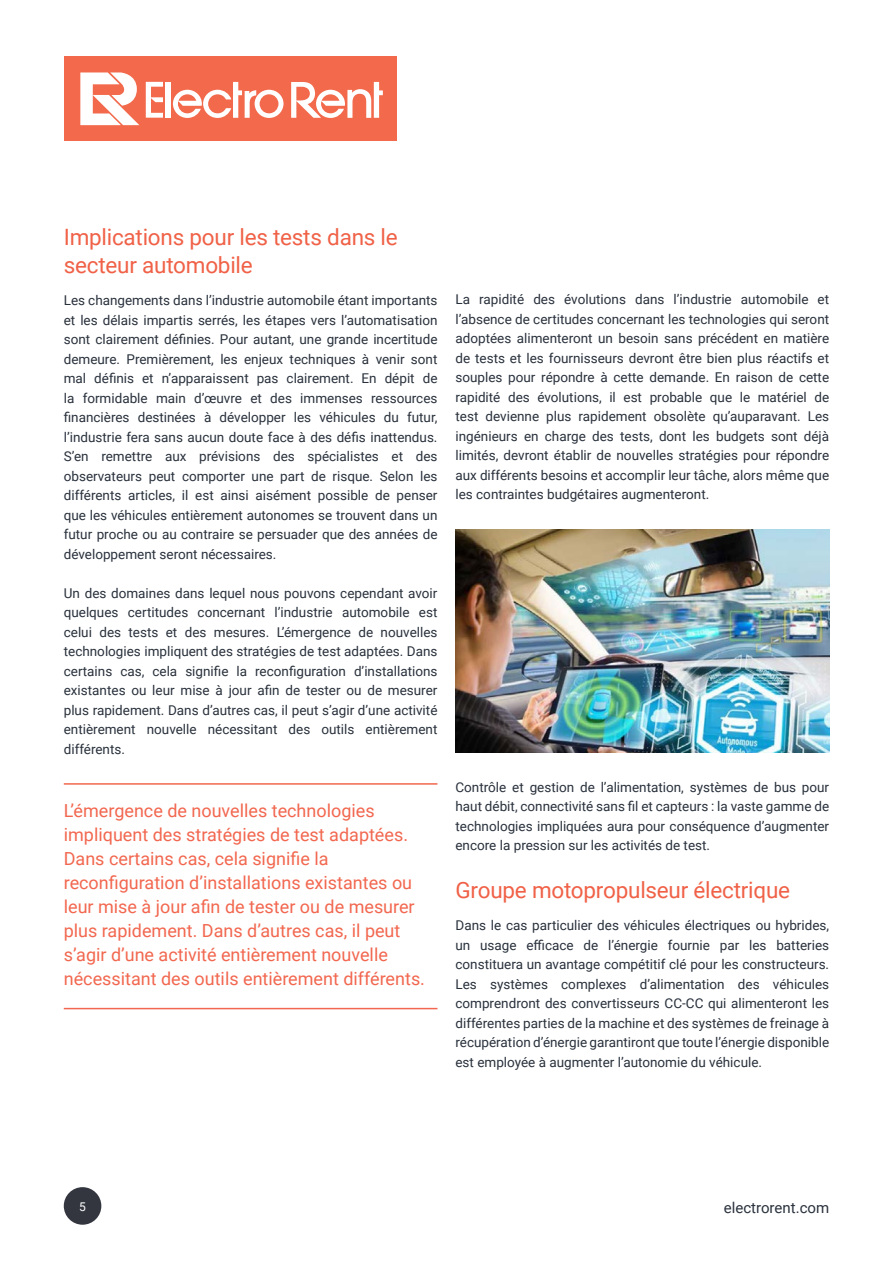
<style>
.page{position:relative;width:893px;height:1263px;background:#fff}
.page>*{position:absolute;margin:0;border:0;box-sizing:border-box;transform-origin:0 0}
.t1{font:22.5px/28.5px "Roboto";letter-spacing:-.01em;color:#f06147}
.t2{font:18px/24px "Roboto";color:#f2674f}
.t3{font:15px "Roboto";color:#29313c}
.t4{font:13.5px/19.5px "Roboto";color:#29313c;text-align:justify}
.t5{font:12px "Roboto";color:#fff}
</style>
<div class="page">
<div style="left:64px;top:1187px;width:37px;height:38px;background:#33363f;border-radius:50%"></div>
<div style="left:64px;top:56px;width:333px;height:85px;background:#f2694b"></div>
<svg style="left:291px;top:82px;width:92px;height:36px"></svg>
<svg style="left:146px;top:82px;width:17px;height:36px"></svg>
<div style="left:166px;top:82px;width:5px;height:36px;background:#fff"></div>
<svg style="left:173px;top:82px;width:111px;height:36px"></svg>
<svg style="left:80px;top:72px;width:59px;height:53px"></svg>
<img style="left:455px;top:529px;width:374px;height:224px">
<hr style="left:64px;top:783px;width:373px;height:2px;background:#f2674f">
<hr style="left:64px;top:1008px;width:373px;height:1px;background:#f2674f">
<p class="t1" style="left:64px;top:221px;width:335px">Implications pour les tests dans le secteur automobile</p>
<p class="t4" style="left:64px;top:290px;width:375px">Les changements dans l’industrie automobile étant importants et les délais impartis serrés, les étapes vers l’automatisation sont clairement définies. Pour autant, une grande incertitude demeure. Premièrement, les enjeux techniques à venir sont mal définis et n’apparaissent pas clairement. En dépit de la formidable main d’œuvre et des immenses ressources financières destinées à développer les véhicules du futur, l’industrie fera sans aucun doute face à des défis inattendus.<br>S’en remettre aux prévisions des spécialistes et des observateurs peut comporter une part de risque. Selon les différents articles, il est ainsi aisément possible de penser que les véhicules entièrement autonomes se trouvent dans un futur proche ou au contraire se persuader que des années de développement seront nécessaires.</p>
<p class="t4" style="left:64px;top:583px;width:375px">Un des domaines dans lequel nous pouvons cependant avoir quelques certitudes concernant l’industrie automobile est celui des tests et des mesures. L’émergence de nouvelles technologies impliquent des stratégies de test adaptées. Dans certains cas, cela signifie la reconfiguration d’installations existantes ou leur mise à jour afin de tester ou de mesurer plus rapidement. Dans d’autres cas, il peut s’agir d’une activité entièrement nouvelle nécessitant des outils entièrement différents.</p>
<p class="t2" style="left:64px;top:798px;width:363px">L’émergence de nouvelles technologies impliquent des stratégies de test adaptées.<br>Dans certains cas, cela signifie la reconfiguration d’installations existantes ou leur mise à jour afin de tester ou de mesurer plus rapidement. Dans d’autres cas, il peut s’agir d’une activité entièrement nouvelle nécessitant des outils entièrement différents.</p>
<p class="t4" style="left:455px;top:289px;width:375px">La rapidité des évolutions dans l’industrie automobile et l’absence de certitudes concernant les technologies qui seront adoptées alimenteront un besoin sans précédent en matière de tests et les fournisseurs devront être bien plus réactifs et souples pour répondre à cette demande. En raison de cette rapidité des évolutions, il est probable que le matériel de test devienne plus rapidement obsolète qu’auparavant. Les ingénieurs en charge des tests, dont les budgets sont déjà limités, devront établir de nouvelles stratégies pour répondre aux différents besoins et accomplir leur tâche, alors même que les contraintes budgétaires augmenteront.</p>
<p class="t4" style="left:455px;top:776px;width:375px">Contrôle et gestion de l’alimentation, systèmes de bus pour haut débit, connectivité sans fil et capteurs : la vaste gamme de technologies impliquées aura pour conséquence d’augmenter encore la pression sur les activités de test.</p>
<p class="t1" style="left:455px;top:875px;width:336px">Groupe motopropulseur électrique</p>
<p class="t4" style="left:455px;top:915px;width:375px">Dans le cas particulier des véhicules électriques ou hybrides, un usage efficace de l’énergie fournie par les batteries constituera un avantage compétitif clé pour les constructeurs.<br>Les systèmes complexes d’alimentation des véhicules comprendront des convertisseurs CC-CC qui alimenteront les différentes parties de la machine et des systèmes de freinage à récupération d’énergie garantiront que toute l’énergie disponible est employée à augmenter l’autonomie du véhicule.</p>
<p class="t5" style="left:79px;top:1198px;width:8px">5</p>
<p class="t3" style="left:724px;top:1197px;width:107px">electrorent.com</p>
</div>
